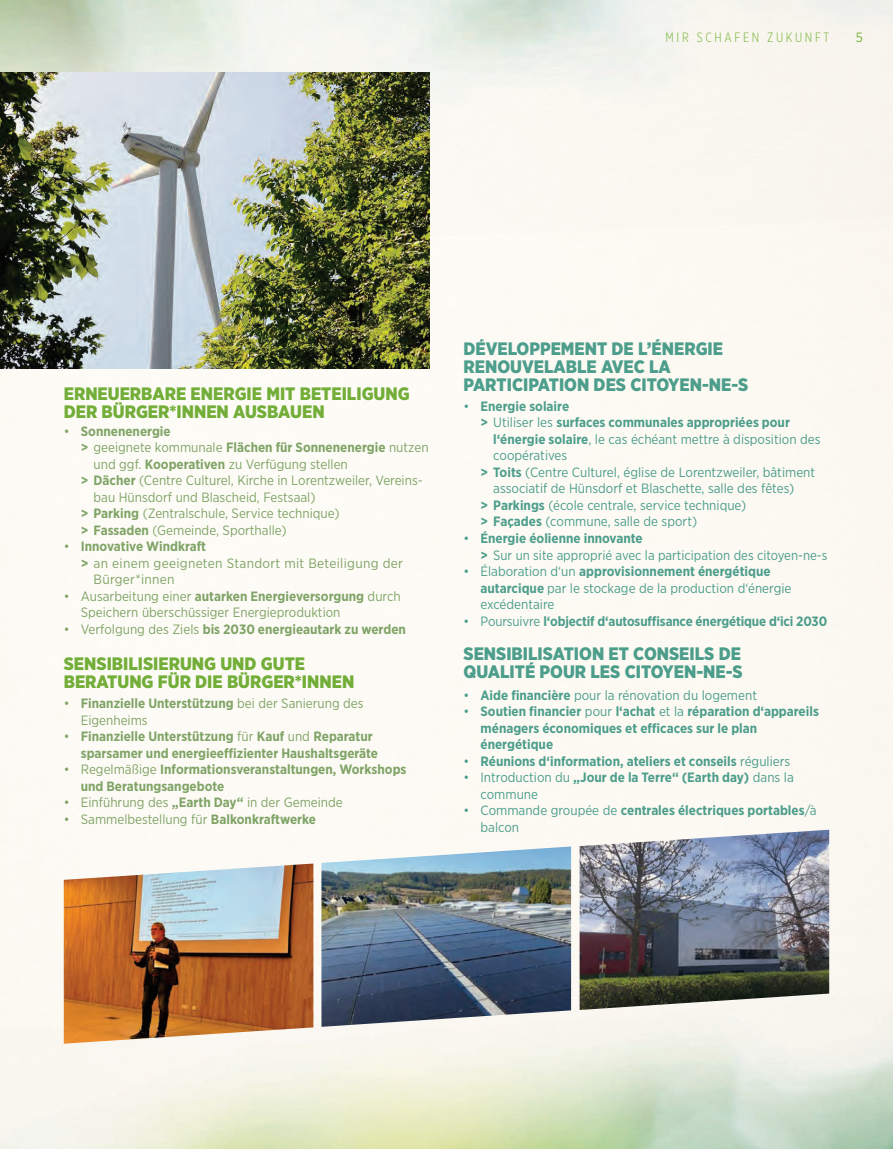
<style>
.page{position:relative;width:893px;height:1149px;background:#fff}
.page>*{position:absolute;margin:0;border:0;box-sizing:border-box;transform-origin:0 0}
.t1{font:900 18px/18px "Gotham Narrow";color:#4ea192}
.t2{font:900 18px/18px "Gotham Narrow";color:#73b13b}
.t3{font:13.5px/16.5px "Gotham Narrow";color:#4ea192}
.t4{font:13.5px/16.5px "Gotham Narrow";color:#81a76b}
.t5{font:700 13.5px/16.5px "Gotham Narrow";color:#4ea192}
.t6{font:700 13.5px/16.5px "Gotham Narrow";color:#81a76b}
.t7{font:13.5px "Gotham Narrow";letter-spacing:.02em;color:#81a76b}
.t8{font:300 13.5px "Gotham X Narrow";letter-spacing:.2em;color:#79ba3e}
.t9{font:13.5px "Gotham Narrow";color:#79ba3e}
.s1{font-weight:400}
.s2{font-weight:700}
</style>
<div class="page">
<img style="left:0;top:0;width:893px;height:1148px">
<p class="t8" style="left:665px;top:29px;width:165px">MIR SCHAFEN ZUKUNFT</p>
<p class="t9" style="left:856px;top:29px;width:9px">5</p>
<h1 class="t2" style="left:64px;top:385px;width:347px">ERNEUERBARE ENERGIE MIT BETEILIGUNG<br>DER BÜRGER*INNEN AUSBAUEN</h1>
<p class="t6" style="left:64px;top:422px;width:108px"><span class="s1">•</span> Sonnenenergie</p>
<p class="t6" style="left:81px;top:439px;width:349px">&gt; <span class="s1">geeignete kommunale</span> Flächen für Sonnenenergie <span class="s1">nutzen</span></p>
<p class="t4" style="left:94px;top:455px;width:256px">und ggf. <span class="s2">Kooperativen</span> zu Verfügung stellen</p>
<p class="t4" style="left:81px;top:472px;width:343px"><span class="s2">&gt; Dächer</span> (Centre Culturel, Kirche in Lorentzweiler, Vereins-</p>
<p class="t4" style="left:94px;top:488px;width:223px">bau Hünsdorf und Blascheid, Festsaal)</p>
<p class="t4" style="left:81px;top:505px;width:260px"><span class="s2">&gt; Parking</span> (Zentralschule, Service technique)</p>
<p class="t4" style="left:81px;top:521px;width:207px"><span class="s2">&gt; Fassaden</span> (Gemeinde, Sporthalle)</p>
<p class="t6" style="left:64px;top:538px;width:144px"><span class="s1">•</span> Innovative Windkraft</p>
<p class="t7" style="left:81px;top:554px;width:324px"><span class="s2">&gt;</span> an einem geeigneten Standort mit Beteiligung der</p>
<p class="t7" style="left:94px;top:571px;width:83px">Bürger*innen</p>
<p class="t4" style="left:81px;top:587px;width:321px;text-indent:-17px">• Ausarbeitung einer <span class="s2">autarken Energieversorgung</span> durch<br>Speichern überschüssiger Energieproduktion</p>
<p class="t6" style="left:64px;top:620px;width:344px"><span class="s1">• Verfolgung des Ziels</span> bis 2030 energieautark zu werden</p>
<h1 class="t2" style="left:64px;top:654px;width:292px">SENSIBILISIERUNG UND GUTE<br>BERATUNG FÜR DIE BÜRGER*INNEN</h1>
<p class="t4" style="left:81px;top:694px;width:284px;text-indent:-17px">• <span class="s2">Finanzielle Unterstützung</span> bei der Sanierung des<br>Eigenheims</p>
<p class="t6" style="left:81px;top:727px;width:299px;text-indent:-17px"><span class="s1">•</span> Finanzielle Unterstützung <span class="s1">für</span> Kauf <span class="s1">und</span> Reparatur sparsamer und energieeffizienter Haushaltsgeräte</p>
<p class="t6" style="left:81px;top:760px;width:327px;text-indent:-17px"><span class="s1">• Regelmäßige</span> Informationsveranstaltungen, Workshops und Beratungsangebote</p>
<p class="t4" style="left:64px;top:793px;width:281px">• Einführung des <span class="s2">„Earth Day“</span> in der Gemeinde</p>
<p class="t4" style="left:64px;top:810px;width:254px">• Sammelbestellung für <span class="s2">Balkonkraftwerke</span></p>
<h1 class="t1" style="left:463px;top:339px;width:286px">DÉVELOPPEMENT DE L’ÉNERGIE<br>RENOUVELABLE AVEC LA<br>PARTICIPATION DES CITOYEN-NE-S</h1>
<p class="t5" style="left:463px;top:397px;width:107px"><span class="s1">•</span> Energie solaire</p>
<p class="t5" style="left:480px;top:414px;width:311px">&gt; <span class="s1">Utiliser les</span> surfaces communales appropriées pour</p>
<p class="t3" style="left:493px;top:430px;width:329px"><span class="s2">l‘énergie solaire</span>, le cas échéant mettre à disposition des</p>
<p class="t3" style="left:493px;top:447px;width:76px">coopératives</p>
<p class="t3" style="left:480px;top:463px;width:336px"><span class="s2">&gt; Toits</span> (Centre Culturel, église de Lorentzweiler, bâtiment</p>
<p class="t3" style="left:493px;top:480px;width:303px">associatif de Hünsdorf et Blaschette, salle des fêtes)</p>
<p class="t3" style="left:480px;top:496px;width:267px"><span class="s2">&gt; Parkings</span> (école centrale, service technique)</p>
<p class="t3" style="left:480px;top:513px;width:218px"><span class="s2">&gt; Façades</span> (commune, salle de sport)</p>
<p class="t3" style="left:480px;top:529px;width:348px;text-indent:-17px">• <span class="s2">Énergie éolienne innovante<br>&gt;</span> Sur un site approprié avec la participation des citoyen-ne-s</p>
<p class="t3" style="left:480px;top:562px;width:312px;text-indent:-17px">• Élaboration d‘un <span class="s2">approvisionnement énergétique autarcique</span> par le stockage de la production d‘énergie excédentaire</p>
<p class="t5" style="left:463px;top:612px;width:365px"><span class="s1">• Poursuivre</span> l‘objectif d‘autosuffisance énergétique d‘ici 2030</p>
<h1 class="t1" style="left:463px;top:644px;width:281px">SENSIBILISATION ET CONSEILS DE<br>QUALITÉ POUR LES CITOYEN-NE-S</h1>
<p class="t3" style="left:463px;top:686px;width:295px">• <span class="s2">Aide financière</span> pour la rénovation du logement</p>
<p class="t5" style="left:480px;top:703px;width:340px;text-indent:-17px"><span class="s1">•</span> Soutien financier <span class="s1">pour</span> l‘achat <span class="s1">et la</span> réparation d‘appareils ménagers économiques et efficaces sur le plan énergétique</p>
<p class="t5" style="left:463px;top:752px;width:328px"><span class="s1">•</span> Réunions d‘information, ateliers et conseils <span class="s1">réguliers</span></p>
<p class="t3" style="left:480px;top:769px;width:315px;text-indent:-17px">• Introduction du <span class="s2">„Jour de la Terre“ (Earth day)</span> dans la commune</p>
<p class="t5" style="left:480px;top:802px;width:338px;text-indent:-17px"><span class="s1">• Commande groupée de</span> centrales électriques portables<span class="s1">/à balcon</span></p>
</div>
